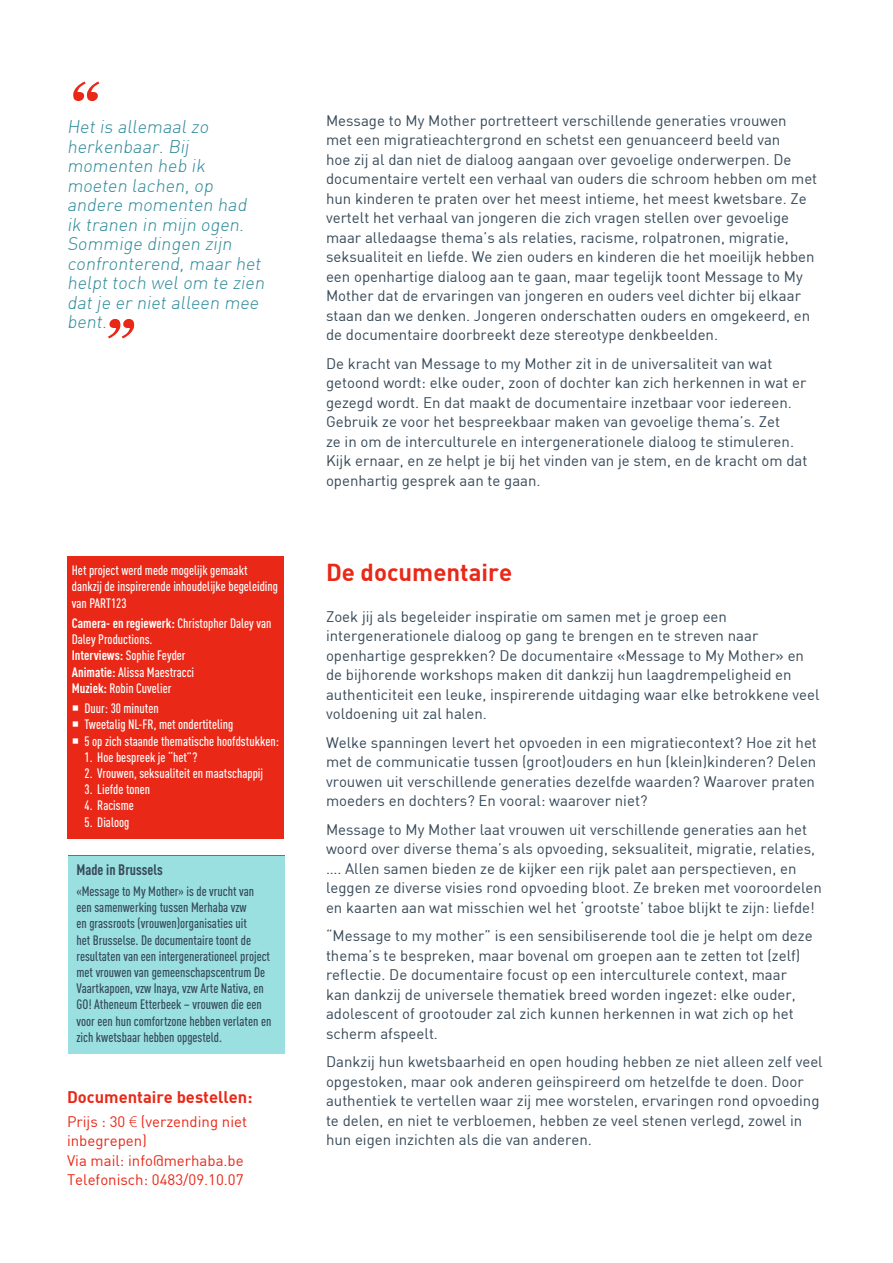
<style>
.page{position:relative;width:893px;height:1263px;background:#fff}
.page>*{position:absolute;margin:0;border:0;box-sizing:border-box;transform-origin:0 0}
.t1{font:700 57px "Georgia";color:#e92817}
.T2{font:700 24px "DIN";color:#e92817}
.t2{font:300 18px/19.5px "DIN";color:#2d8a99}
.T3{font:700 16.5px "DIN";color:#e92817}
.BT{font:15px/19.5px "DIN";color:#364958}
.BT-2{font:15px/19.5px "DIN";color:#e92817}
.Bloc_T{font:700 15px "DIN Cond";color:#364958}
.Bloc_BT{font:500 13.5px/16.2px "DIN Cond";color:#fff}
.Bloc_BT-2{font:500 13.5px/16.2px "DIN Cond";color:#364958}
.s1{font-weight:700}
.s2{font-family:"Myriad Pro";font-weight:300;font-size:16.5px}
</style>
<div class="page">
<div style="left:68px;top:556px;width:216px;height:282px;background:#e92817"></div>
<div style="left:68px;top:855px;width:216px;height:198px;background:#9be0e1"></div>
<p class="t1" style="left:67px;top:61px;width:42px">“</p>
<p class="t2" style="left:67px;top:117px;width:202px">Het is allemaal zo herkenbaar. Bij momenten heb ik moeten lachen, op andere momenten had ik tranen in mijn ogen.<br>Sommige dingen zijn confronterend, maar het helpt toch wel om te zien dat je er niet alleen mee bent.</p>
<p class="t1" style="left:107px;top:265px;width:42px">„</p>
<p class="Bloc_BT" style="left:72px;top:562px;width:208px">Het project werd mede mogelijk gemaakt dankzij de inspirerende inhoudelijke begeleiding van PART123</p>
<p class="Bloc_BT" style="left:72px;top:615px;width:201px"><span class="s1">Camera- en regiewerk:</span> Christopher Daley van<br>Daley Productions.</p>
<p class="Bloc_BT" style="left:72px;top:647px;width:115px"><span class="s1">Interviews:</span> Sophie Feyder</p>
<p class="Bloc_BT" style="left:72px;top:663px;width:124px"><span class="s1">Animatie:</span> Alissa Maestracci</p>
<p class="Bloc_BT" style="left:72px;top:680px;width:101px"><span class="s1">Muziek:</span> Robin Cuvelier</p>
<p class="Bloc_BT" style="left:85px;top:700px;width:76px">Duur: 30 minuten</p>
<p class="Bloc_BT" style="left:85px;top:716px;width:150px">Tweetalig NL-FR, met ondertiteling</p>
<p class="Bloc_BT" style="left:85px;top:732px;width:196px">5 op zich staande thematische hoofdstukken:</p>
<p class="Bloc_BT" style="left:85px;top:749px;width:114px">1. Hoe bespreek je “het”?</p>
<p class="Bloc_BT" style="left:85px;top:765px;width:180px">2. Vrouwen, seksualiteit en maatschappij</p>
<p class="Bloc_BT" style="left:85px;top:781px;width:67px">3. Liefde tonen</p>
<p class="Bloc_BT" style="left:85px;top:797px;width:51px">4. Racisme</p>
<p class="Bloc_BT" style="left:85px;top:813px;width:46px">5. Dialoog</p>
<p class="Bloc_T" style="left:77px;top:861px;width:88px">Made in Brussels</p>
<p class="Bloc_BT-2" style="left:77px;top:883px;width:196px">«Message to My Mother» is de vrucht van een samenwerking tussen Merhaba vzw<br>en grassroots (vrouwen)organisaties uit<br>het Brusselse. De documentaire toont de resultaten van een intergenerationeel project met vrouwen van gemeenschapscentrum De Vaartkapoen, vzw Inaya, vzw Arte Nativa, en GO! Atheneum Etterbeek – vrouwen die een voor een hun comfortzone hebben verlaten en zich kwetsbaar hebben opgesteld.</p>
<p class="T3" style="left:67px;top:1086px;width:187px">Documentaire bestellen:</p>
<p class="BT-2" style="left:67px;top:1111px;width:182px">Prijs : 30 <span class="s2">€</span> (verzending niet inbegrepen)</p>
<p class="BT-2" style="left:67px;top:1150px;width:178px">Via mail: info@merhaba.be</p>
<p class="BT-2" style="left:67px;top:1170px;width:178px">Telefonisch: 0483/09.10.07</p>
<p class="BT" style="left:326px;top:110px;width:493px">Message to My Mother portretteert verschillende generaties vrouwen<br>met een migratieachtergrond en schetst een genuanceerd beeld van<br>hoe zij al dan niet de dialoog aangaan over gevoelige onderwerpen. De documentaire vertelt een verhaal van ouders die schroom hebben om met hun kinderen te praten over het meest intieme, het meest kwetsbare. Ze vertelt het verhaal van jongeren die zich vragen stellen over gevoelige maar alledaagse thema’s als relaties, racisme, rolpatronen, migratie, seksualiteit en liefde. We zien ouders en kinderen die het moeilijk hebben een openhartige dialoog aan te gaan, maar tegelijk toont Message to My Mother dat de ervaringen van jongeren en ouders veel dichter bij elkaar staan dan we denken. Jongeren onderschatten ouders en omgekeerd, en de documentaire doorbreekt deze stereotype denkbeelden.</p>
<p class="BT" style="left:326px;top:353px;width:483px">De kracht van Message to my Mother zit in de universaliteit van wat getoond wordt: elke ouder, zoon of dochter kan zich herkennen in wat er gezegd wordt. En dat maakt de documentaire inzetbaar voor iedereen.<br>Gebruik ze voor het bespreekbaar maken van gevoelige thema’s. Zet<br>ze in om de interculturele en intergenerationele dialoog te stimuleren.<br>Kijk ernaar, en ze helpt je bij het vinden van je stem, en de kracht om dat openhartig gesprek aan te gaan.</p>
<p class="T2" style="left:326px;top:557px;width:188px">De documentaire</p>
<p class="BT" style="left:326px;top:606px;width:495px">Zoek jij als begeleider inspiratie om samen met je groep een intergenerationele dialoog op gang te brengen en te streven naar openhartige gesprekken? De documentaire «Message to My Mother» en de bijhorende workshops maken dit dankzij hun laagdrempeligheid en authenticiteit een leuke, inspirerende uitdaging waar elke betrokkene veel voldoening uit zal halen.</p>
<p class="BT" style="left:326px;top:732px;width:492px">Welke spanningen levert het opvoeden in een migratiecontext? Hoe zit het met de communicatie tussen (groot)ouders en hun (klein)kinderen? Delen vrouwen uit verschillende generaties dezelfde waarden? Waarover praten moeders en dochters? En vooral: waarover niet?</p>
<p class="BT" style="left:326px;top:819px;width:497px">Message to My Mother laat vrouwen uit verschillende generaties aan het woord over diverse thema’s als opvoeding, seksualiteit, migratie, relaties, …. Allen samen bieden ze de kijker een rijk palet aan perspectieven, en leggen ze diverse visies rond opvoeding bloot. Ze breken met vooroordelen en kaarten aan wat misschien wel het ‘grootste’ taboe blijkt te zijn: liefde!</p>
<p class="BT" style="left:326px;top:926px;width:488px">“Message to my mother” is een sensibiliserende tool die je helpt om deze thema’s te bespreken, maar bovenal om groepen aan te zetten tot (zelf) reflectie. De documentaire focust op een interculturele context, maar kan dankzij de universele thematiek breed worden ingezet: elke ouder, adolescent of grootouder zal zich kunnen herkennen in wat zich op het scherm afspeelt.</p>
<p class="BT" style="left:326px;top:1052px;width:498px">Dankzij hun kwetsbaarheid en open houding hebben ze niet alleen zelf veel opgestoken, maar ook anderen geïnspireerd om hetzelfde te doen. Door authentiek te vertellen waar zij mee worstelen, ervaringen rond opvoeding te delen, en niet te verbloemen, hebben ze veel stenen verlegd, zowel in hun eigen inzichten als die van anderen.</p>
</div>
